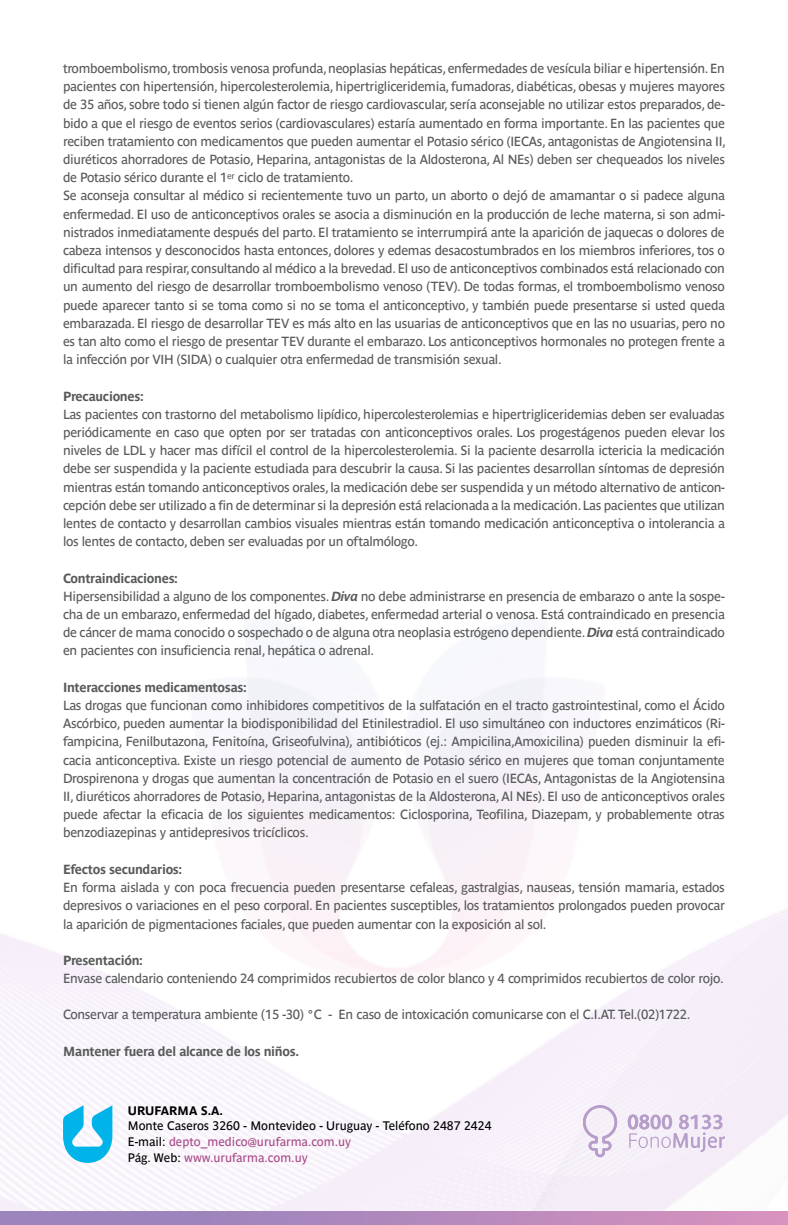
<style>
.page{position:relative;width:788px;height:1225px;background:#fff}
.page>*{position:absolute;margin:0;border:0;box-sizing:border-box;transform-origin:0 0}
.t1{font:13.12px/18.2px "Parisine Std";letter-spacing:-.025em;color:#58595b;text-align:justify}
.t2{font:700 13.12px "Parisine Std";letter-spacing:-.025em;color:#58595b}
.t3{font:12.25px/15.8px "Parisine Std";color:#000}
.t4{font:700 12.25px "Parisine Std";color:#000}
.s1{font-weight:700}
.s2{font-weight:700;font-style:italic}
.s3{color:#a74987}
</style>
<div class="page">
<svg style="left:0;top:1212px;width:788px;height:13px;background:#b289bc"></svg>
<svg style="left:63px;top:1105px;width:49px;height:58px"></svg>
<svg style="left:583px;top:1105px;width:34px;height:52px"></svg>
<svg style="left:627px;top:1115px;width:97px;height:37px"></svg>
<p class="t1" style="left:63px;top:59px;width:664px;text-align:left">tromboembolismo, trombosis venosa profunda, neoplasias hepáticas, enfermedades de vesícula biliar e hipertensión. En pacientes con hipertensión, hipercolesterolemia, hipertrigliceridemia, fumadoras, diabéticas, obesas y mujeres mayores de 35 años, sobre todo si tienen algún factor de riesgo cardiovascular, sería aconsejable no utilizar estos preparados, de&shy;bido a que el riesgo de eventos serios (cardiovasculares) estaría aumentado en forma importante. En las pacientes que reciben tratamiento con medicamentos que pueden aumentar el Potasio sérico (IECAs, antagonistas de Angiotensina II, diuréticos ahorradores de Potasio, Heparina, antagonistas de la Aldosterona, Al NEs) deben ser chequeados los niveles de Potasio sérico durante el 1<sup>er</sup> ciclo de tratamiento.<br>Se aconseja consultar al médico si recientemente tuvo un parto, un aborto o dejó de amamantar o si padece alguna enfermedad. El uso de anticonceptivos orales se asocia a disminución en la producción de leche materna, si son admi&shy;nistrados inmediatamente después del parto. El tratamiento se interrumpirá ante la aparición de jaquecas o dolores de cabeza intensos y desconocidos hasta entonces, dolores y edemas desacostumbrados en los miembros inferiores, tos o dificultad para respirar, consultando al médico a la brevedad. El uso de anticonceptivos combinados está relacionado con un aumento del riesgo de desarrollar tromboembolismo venoso (TEV). De todas formas, el tromboembolismo venoso puede aparecer tanto si se toma como si no se toma el anticonceptivo, y también puede presentarse si usted queda embarazada. El riesgo de desarrollar TEV es más alto en las usuarias de anticonceptivos que en las no usuarias, pero no es tan alto como el riesgo de presentar TEV durante el embarazo. Los anticonceptivos hormonales no protegen frente a la infección por VIH (SIDA) o cualquier otra enfermedad de transmisión sexual.</p>
<p class="t2" style="left:63px;top:388px;width:82px">Precauciones:</p>
<p class="t1" style="left:63px;top:405px;width:663px">Las pacientes con trastorno del metabolismo lipídico, hipercolesterolemias e hipertrigliceridemias deben ser evaluadas periódicamente en caso que opten por ser tratadas con anticonceptivos orales. Los progestágenos pueden elevar los niveles de LDL y hacer mas difícil el control de la hipercolesterolemia. Si la paciente desarrolla ictericia la medicación debe ser suspendida y la paciente estudiada para descubrir la causa. Si las pacientes desarrollan síntomas de depresión mientras están tomando anticonceptivos orales, la medicación debe ser suspendida y un método alternativo de anticon&shy;cepción debe ser utilizado a fin de determinar si la depresión está relacionada a la medicación. Las pacientes que utilizan lentes de contacto y desarrollan cambios visuales mientras están tomando medicación anticonceptiva o intolerancia a los lentes de contacto, deben ser evaluadas por un oftalmólogo.</p>
<p class="t1" style="left:63px;top:569px;width:663px;text-align:left"><span class="s1">Contraindicaciones:<br></span>Hipersensibilidad a alguno de los componentes. <span class="s2">Diva</span> no debe administrarse en presencia de embarazo o ante la sospe&shy;cha de un embarazo, enfermedad del hígado, diabetes, enfermedad arterial o venosa. Está contraindicado en presencia de cáncer de mama conocido o sospechado o de alguna otra neoplasia estrógeno dependiente. <span class="s2">Diva</span> está contraindicado en pacientes con insuficiencia renal, hepática o adrenal.</p>
<p class="t2" style="left:63px;top:680px;width:185px">Interacciones medicamentosas:</p>
<p class="t1" style="left:63px;top:696px;width:663px">Las drogas que funcionan como inhibidores competitivos de la sulfatación en el tracto gastrointestinal, como el Ácido Ascórbico, pueden aumentar la biodisponibilidad del Etinilestradiol. El uso simultáneo con inductores enzimáticos (Ri&shy;fampicina, Fenilbutazona, Fenitoína, Griseofulvina), antibióticos (ej.: Ampicilina,Amoxicilina) pueden disminuir la efi&shy;cacia anticonceptiva. Existe un riesgo potencial de aumento de Potasio sérico en mujeres que toman conjuntamente Drospirenona y drogas que aumentan la concentración de Potasio en el suero (IECAs, Antagonistas de la Angiotensina II, diuréticos ahorradores de Potasio, Heparina, antagonistas de la Aldosterona, Al NEs). El uso de anticonceptivos orales puede afectar la eficacia de los siguientes medicamentos: Ciclosporina, Teofilina, Diazepam, y probablemente otras benzodiazepinas y antidepresivos tricíclicos.</p>
<p class="t2" style="left:63px;top:862px;width:121px">Efectos secundarios:</p>
<p class="t1" style="left:63px;top:878px;width:663px">En forma aislada y con poca frecuencia pueden presentarse cefaleas, gastralgias, nauseas, tensión mamaria, estados depresivos o variaciones en el peso corporal. En pacientes susceptibles, los tratamientos prolongados pueden provocar la aparición de pigmentaciones faciales, que pueden aumentar con la exposición al sol.</p>
<p class="t2" style="left:63px;top:953px;width:81px">Presentación:</p>
<p class="t1" style="left:63px;top:969px;width:662px">Envase calendario conteniendo 24 comprimidos recubiertos de color blanco y 4 comprimidos recubiertos de color rojo.</p>
<p class="t1" style="left:63px;top:1006px;width:629px">Conservar a temperatura ambiente (15 -30) °C - En caso de intoxicación comunicarse con el C.I.AT. Tel.(02)1722.</p>
<p class="t2" style="left:63px;top:1044px;width:237px">Mantener fuera del alcance de los niños.</p>
<p class="t4" style="left:128px;top:1103px;width:97px">URUFARMA S.A.</p>
<p class="t3" style="left:128px;top:1118px;width:365px">Monte Caseros 3260 - Montevideo - Uruguay - Teléfono 2487 2424<br>E-mail: <span class="s3">depto_medico@urufarma.com.uy<br></span>Pág. Web: <span class="s3">www.urufarma.com.uy</span></p>
</div>
